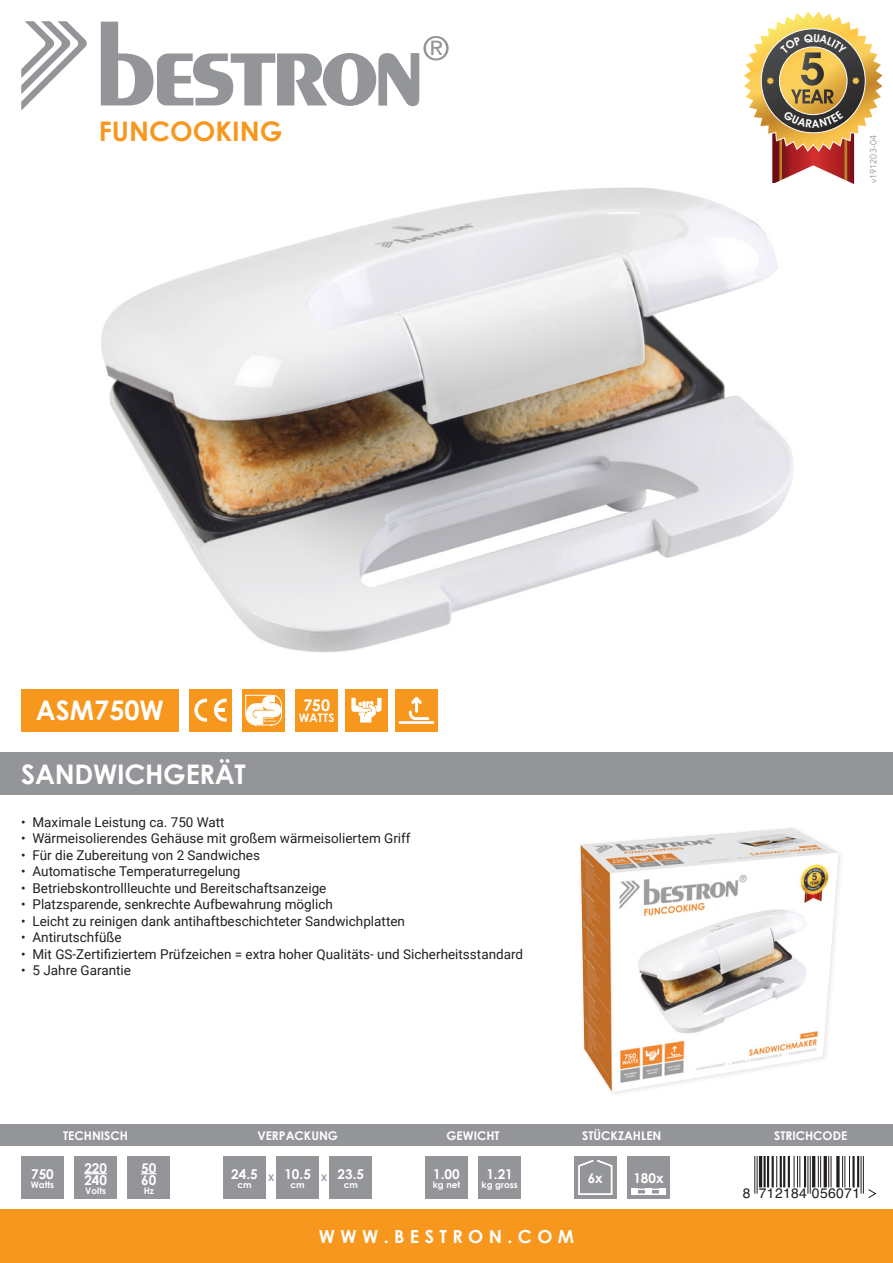
<style>
.page{position:relative;width:893px;height:1263px;background:#fff}
.page>*{position:absolute;margin:0;border:0;box-sizing:border-box;transform-origin:0 0}
.Alineastijl_1{font:700 27px "Century Gothic";letter-spacing:-.01em;color:#fff}
.t1{font:700 27px "Century Gothic";color:#f7971d}
.t2{font:700 18px "Century Gothic";letter-spacing:.3em;color:#fff}
.t3{font:700 16.05px "Century Gothic";color:#fff}
.t4{font:13.8px "Helvetica";letter-spacing:.025em;color:#231f20}
.Alineastijl_1-2{font:13.5px "Roboto";color:#231f20}
.t5{font:700 13.5px "Century Gothic";color:#fff}
.t6{font:700 12px "Century Gothic";color:#fff}
.t7{font:700 11.7px "Century Gothic";letter-spacing:.01em;color:#fff}
.t8{font:700 9px "Century Gothic";color:#fff}
.t9{font:9px "Avenir LT Std";color:#939598}
.t10{font:700 9px "Century Gothic";color:#939598}
.t11{font:italic 700 2.7px/3.2px "Arial";color:#fff}
</style>
<div class="page">
<svg style="left:101px;top:22px;width:348px;height:84px"></svg>
<svg style="left:21px;top:21px;width:66px;height:90px"></svg>
<div style="left:128px;top:1157px;width:42px;height:42px;background:#939598"></div>
<div style="left:223px;top:1157px;width:43px;height:42px;background:#939598"></div>
<div style="left:276px;top:1157px;width:43px;height:42px;background:#939598"></div>
<div style="left:330px;top:1157px;width:42px;height:42px;background:#939598"></div>
<div style="left:425px;top:1157px;width:43px;height:42px;background:#939598"></div>
<div style="left:478px;top:1157px;width:43px;height:42px;background:#939598"></div>
<div style="left:574px;top:1157px;width:43px;height:42px;background:#939598"></div>
<div style="left:627px;top:1157px;width:43px;height:42px;background:#939598"></div>
<div style="left:21px;top:1157px;width:43px;height:42px;background:#939598"></div>
<div style="left:74px;top:1157px;width:43px;height:42px;background:#939598"></div>
<div style="left:631px;top:1188px;width:34px;height:7px;border:2px solid #fff"></div>
<div style="left:631px;top:1188px;width:7px;height:7px;background:#fff"></div>
<div style="left:659px;top:1188px;width:6px;height:7px;background:#fff"></div>
<div style="left:645px;top:1188px;width:7px;height:7px;background:#fff"></div>
<div style="left:0;top:1210px;width:893px;height:53px;background:#f7971d"></div>
<svg style="left:578px;top:1160px;width:35px;height:35px"></svg>
<div style="left:0;top:1125px;width:893px;height:21px;background:#939598"></div>
<div style="left:0;top:753px;width:893px;height:42px;background:#939598"></div>
<div style="left:21px;top:689px;width:158px;height:42px;background:#f7971d"></div>
<div style="left:242px;top:689px;width:43px;height:42px;background:#f7971d"></div>
<div style="left:189px;top:689px;width:43px;height:42px;background:#f7971d"></div>
<svg style="left:194px;top:699px;width:13px;height:22px"></svg>
<svg style="left:214px;top:699px;width:13px;height:22px"></svg>
<svg style="left:245px;top:695px;width:37px;height:30px"></svg>
<svg style="left:755px;top:1157px;width:108px;height:37px"></svg>
<hr style="left:754px;top:1157px;width:1px;height:37px;background:#231f20">
<hr style="left:757px;top:1157px;width:1px;height:37px;background:#231f20">
<hr style="left:759px;top:1157px;width:3px;height:30px;background:#231f20">
<hr style="left:763px;top:1157px;width:3px;height:30px;background:#231f20">
<hr style="left:767px;top:1157px;width:2px;height:30px;background:#231f20">
<hr style="left:772px;top:1157px;width:2px;height:30px;background:#231f20">
<hr style="left:776px;top:1157px;width:1px;height:30px;background:#231f20">
<hr style="left:780px;top:1157px;width:2px;height:30px;background:#231f20">
<hr style="left:783px;top:1157px;width:2px;height:30px;background:#231f20">
<hr style="left:788px;top:1157px;width:2px;height:30px;background:#231f20">
<hr style="left:794px;top:1157px;width:1px;height:30px;background:#231f20">
<hr style="left:797px;top:1157px;width:1px;height:30px;background:#231f20">
<hr style="left:799px;top:1157px;width:1px;height:30px;background:#231f20">
<hr style="left:804px;top:1157px;width:2px;height:30px;background:#231f20">
<hr style="left:807px;top:1157px;width:1px;height:37px;background:#231f20">
<hr style="left:810px;top:1157px;width:1px;height:37px;background:#231f20">
<hr style="left:812px;top:1157px;width:3px;height:30px;background:#231f20">
<hr style="left:818px;top:1157px;width:1px;height:30px;background:#231f20">
<hr style="left:820px;top:1157px;width:1px;height:30px;background:#231f20">
<hr style="left:824px;top:1157px;width:3px;height:30px;background:#231f20">
<hr style="left:828px;top:1157px;width:1px;height:30px;background:#231f20">
<hr style="left:830px;top:1157px;width:1px;height:30px;background:#231f20">
<svg style="left:836px;top:1157px;width:4px;height:30px"></svg>
<hr style="left:842px;top:1157px;width:1px;height:30px;background:#231f20">
<hr style="left:844px;top:1157px;width:1px;height:30px;background:#231f20">
<hr style="left:849px;top:1157px;width:1px;height:30px;background:#231f20">
<hr style="left:852px;top:1157px;width:3px;height:30px;background:#231f20">
<hr style="left:857px;top:1157px;width:2px;height:30px;background:#231f20">
<hr style="left:861px;top:1157px;width:1px;height:37px;background:#231f20">
<hr style="left:863px;top:1157px;width:1px;height:37px;background:#231f20">
<svg style="left:868px;top:1189px;width:9px;height:9px"></svg>
<svg style="left:141px;top:1173px;width:15px;height:1px"></svg>
<svg style="left:84px;top:1173px;width:23px;height:1px"></svg>
<div style="left:296px;top:689px;width:42px;height:42px;background:#f7971d"></div>
<div style="left:345px;top:689px;width:43px;height:42px;background:#f7971d"></div>
<img style="left:581px;top:828px;width:258px;height:264px">
<div style="left:395px;top:689px;width:42px;height:42px;background:#f7971d"></div>
<img style="left:101px;top:187px;width:693px;height:465px">
<svg style="left:411px;top:697px;width:11px;height:7px"></svg>
<svg style="left:409px;top:711px;width:20px;height:9px"></svg>
<hr style="left:415px;top:698px;width:3px;height:15px;background:#fff">
<hr style="left:399px;top:721px;width:35px;height:3px;background:#fff">
<svg style="left:352px;top:698px;width:29px;height:24px"></svg>
<svg style="left:744px;top:12px;width:138px;height:172px"></svg>
<p class="t1" style="left:99px;top:111px;width:185px">FUNCOOKING</p>
<p class="t9" style="left:868px;top:183px;width:49px;rotate:-90deg">v191203-04</p>
<p class="Alineastijl_1" style="left:36px;top:690px;width:129px">ASM750W</p>
<p class="Alineastijl_1" style="left:21px;top:753px;width:226px">SANDWICHGERÄT</p>
<p class="t11" style="left:263px;top:716px;width:14px">geprüfte<br>Sicherheit</p>
<p class="t3" style="left:303px;top:693px;width:28px">750</p>
<p class="t7" style="left:299px;top:709px;width:37px">WATTS</p>
<p class="Alineastijl_1-2" style="left:21px;top:812px;width:205px">• Maximale Leistung ca. 750 Watt</p>
<p class="Alineastijl_1-2" style="left:21px;top:829px;width:391px">• Wärmeisolierendes Gehäuse mit großem wärmeisoliertem Griff</p>
<p class="Alineastijl_1-2" style="left:21px;top:845px;width:240px">• Für die Zubereitung von 2 Sandwiches</p>
<p class="Alineastijl_1-2" style="left:21px;top:862px;width:221px">• Automatische Temperaturregelung</p>
<p class="Alineastijl_1-2" style="left:21px;top:878px;width:307px">• Betriebskontrollleuchte und Bereitschaftsanzeige</p>
<p class="Alineastijl_1-2" style="left:21px;top:895px;width:313px">• Platzsparende, senkrechte Aufbewahrung möglich</p>
<p class="Alineastijl_1-2" style="left:21px;top:911px;width:385px">• Leicht zu reinigen dank antihaftbeschichteter Sandwichplatten</p>
<p class="Alineastijl_1-2" style="left:21px;top:928px;width:102px">• Antirutschfüße</p>
<p class="Alineastijl_1-2" style="left:21px;top:944px;width:503px">• Mit GS-Zertifiziertem Prüfzeichen = extra hoher Qualitäts- und Sicherheitsstandard</p>
<p class="Alineastijl_1-2" style="left:21px;top:961px;width:111px">• 5 Jahre Garantie</p>
<p class="t5" style="left:31px;top:1163px;width:24px">750</p>
<p class="t8" style="left:31px;top:1177px;width:25px">Watts</p>
<p class="t6" style="left:63px;top:1126px;width:66px">TECHNISCH</p>
<p class="t6" style="left:257px;top:1126px;width:82px">VERPACKUNG</p>
<p class="t6" style="left:447px;top:1126px;width:55px">GEWICHT</p>
<p class="t6" style="left:582px;top:1126px;width:81px">STÜCKZAHLEN</p>
<p class="t6" style="left:774px;top:1126px;width:75px">STRICHCODE</p>
<p class="t5" style="left:84px;top:1157px;width:24px">220</p>
<p class="t5" style="left:84px;top:1169px;width:24px">240</p>
<p class="t8" style="left:85px;top:1183px;width:22px">Volts</p>
<p class="t5" style="left:141px;top:1157px;width:17px">50</p>
<p class="t5" style="left:141px;top:1169px;width:17px">60</p>
<p class="t8" style="left:144px;top:1183px;width:12px">Hz</p>
<p class="t5" style="left:231px;top:1163px;width:28px">24.5</p>
<p class="t8" style="left:237px;top:1177px;width:16px">cm</p>
<p class="t5" style="left:284px;top:1163px;width:28px">10.5</p>
<p class="t8" style="left:291px;top:1177px;width:16px">cm</p>
<p class="t10" style="left:268px;top:1171px;width:8px">X</p>
<p class="t10" style="left:321px;top:1171px;width:8px">X</p>
<p class="t5" style="left:338px;top:1163px;width:28px">23.5</p>
<p class="t8" style="left:344px;top:1177px;width:16px">cm</p>
<p class="t5" style="left:433px;top:1163px;width:28px">1.00</p>
<p class="t8" style="left:433px;top:1177px;width:29px">kg net</p>
<p class="t5" style="left:486px;top:1163px;width:28px">1.21</p>
<p class="t8" style="left:482px;top:1177px;width:38px">kg gross</p>
<p class="t5" style="left:588px;top:1168px;width:17px">6x</p>
<p class="t5" style="left:633px;top:1168px;width:32px">180x</p>
<p class="t4" style="left:743px;top:1183px;width:119px">8 712184 056071</p>
<p class="t2" style="left:319px;top:1223px;width:257px">WWW.BESTRON.COM</p>
</div>
